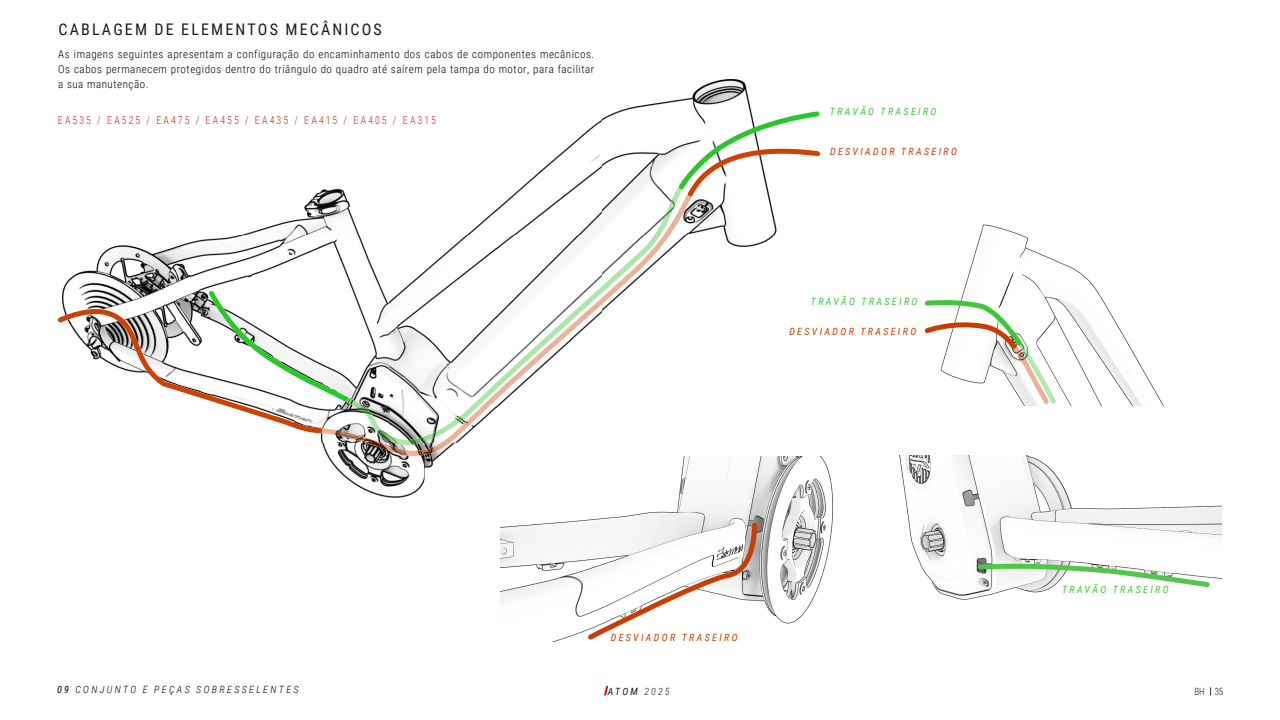
<style>
.page{position:relative;width:1280px;height:720px;background:#fff}
.page>*{position:absolute;margin:0;border:0;box-sizing:border-box;transform-origin:0 0}
.TITULOS_SECUNDARIOS{font:16px "Roboto Condensed";letter-spacing:.135em;color:#1a1a1a}
.texto{font:300 11px/15px "Roboto Condensed";letter-spacing:.05em;color:#000;text-align:justify}
.referencia_bici{font:300 11px "Roboto Condensed";letter-spacing:.21em;color:#d1232a;scale:.9 1}
.pie_gama{font:italic 10px "Roboto Condensed";letter-spacing:.235em;color:#c93d05}
.pie_gama-2{font:italic 10px "Roboto Condensed";letter-spacing:.235em;color:#41c63a}
.pie_gama-3{font:italic 300 10px "Roboto Condensed";letter-spacing:.235em;color:#000}
.t1{font:italic 10px "Roboto Condensed";color:#1a1a1a}
.t2{font:300 10px "Roboto Condensed";color:#1a1a1a;scale:.9 1}
.s1{font-weight:400}
.s2{font-weight:300}
</style>
<div class="page">
<svg style="left:604px;top:686px;width:4px;height:9px"></svg>
<img style="left:899px;top:456px;width:323px;height:144px">
<img style="left:961px;top:224px;width:203px;height:181px">
<svg style="left:924px;top:298px;width:133px;height:107px"></svg>
<svg style="left:975px;top:562px;width:237px;height:28px"></svg>
<img style="left:57px;top:79px;width:720px;height:466px">
<img style="left:660px;top:201px;width:33px;height:48px">
<img style="left:625px;top:248px;width:35px;height:36px">
<img style="left:592px;top:280px;width:33px;height:34px">
<img style="left:558px;top:311px;width:34px;height:33px">
<img style="left:523px;top:342px;width:35px;height:33px">
<img style="left:489px;top:373px;width:34px;height:33px">
<img style="left:455px;top:405px;width:34px;height:34px">
<img style="left:319px;top:432px;width:136px;height:24px">
<img style="left:650px;top:184px;width:34px;height:64px">
<img style="left:616px;top:240px;width:35px;height:40px">
<img style="left:582px;top:273px;width:35px;height:38px">
<img style="left:548px;top:304px;width:35px;height:38px">
<img style="left:514px;top:334px;width:35px;height:39px">
<img style="left:480px;top:366px;width:35px;height:39px">
<img style="left:344px;top:397px;width:34px;height:37px">
<img style="left:446px;top:397px;width:34px;height:35px">
<img style="left:378px;top:426px;width:68px;height:19px">
<svg style="left:58px;top:291px;width:290px;height:142px"></svg>
<svg style="left:675px;top:108px;width:146px;height:93px"></svg>
<img style="left:501px;top:456px;width:332px;height:186px">
<svg style="left:586px;top:520px;width:174px;height:122px"></svg>
<p class="TITULOS_SECUNDARIOS" style="left:59px;top:19px;width:325px">CABLAGEM DE ELEMENTOS MECÂNICOS</p>
<p class="texto" style="left:58px;top:47px;width:537px">As imagens seguintes apresentam a configuração do encaminhamento dos cabos de componentes mecânicos.<br>Os cabos permanecem protegidos dentro do triângulo do quadro até saírem pela tampa do motor, para facilitar a sua manutenção.</p>
<p class="referencia_bici" style="left:58px;top:113px;width:422px">EA535 / EA525 / EA475 / EA455 / EA435 / EA415 / EA405 / EA315</p>
<p class="pie_gama-2" style="left:830px;top:105px;width:108px">TRAVÃO TRASEIRO</p>
<p class="pie_gama" style="left:830px;top:145px;width:128px">DESVIADOR TRASEIRO</p>
<p class="pie_gama-2" style="left:811px;top:294px;width:108px">TRAVÃO TRASEIRO</p>
<p class="pie_gama" style="left:789px;top:324px;width:128px">DESVIADOR TRASEIRO</p>
<p class="pie_gama-3" style="left:57px;top:683px;width:243px"><span class="s1">09</span> CONJUNTO E PEÇAS SOBRESSELENTES</p>
<p class="pie_gama" style="left:611px;top:631px;width:128px">DESVIADOR TRASEIRO</p>
<p class="pie_gama-2" style="left:1062px;top:582px;width:108px">TRAVÃO TRASEIRO</p>
<p class="t1" style="left:608px;top:685px;width:63px">ATOM <span class="s2">2025</span></p>
<p class="t2" style="left:1194px;top:685px;width:34px">BH 35</p>
</div>
